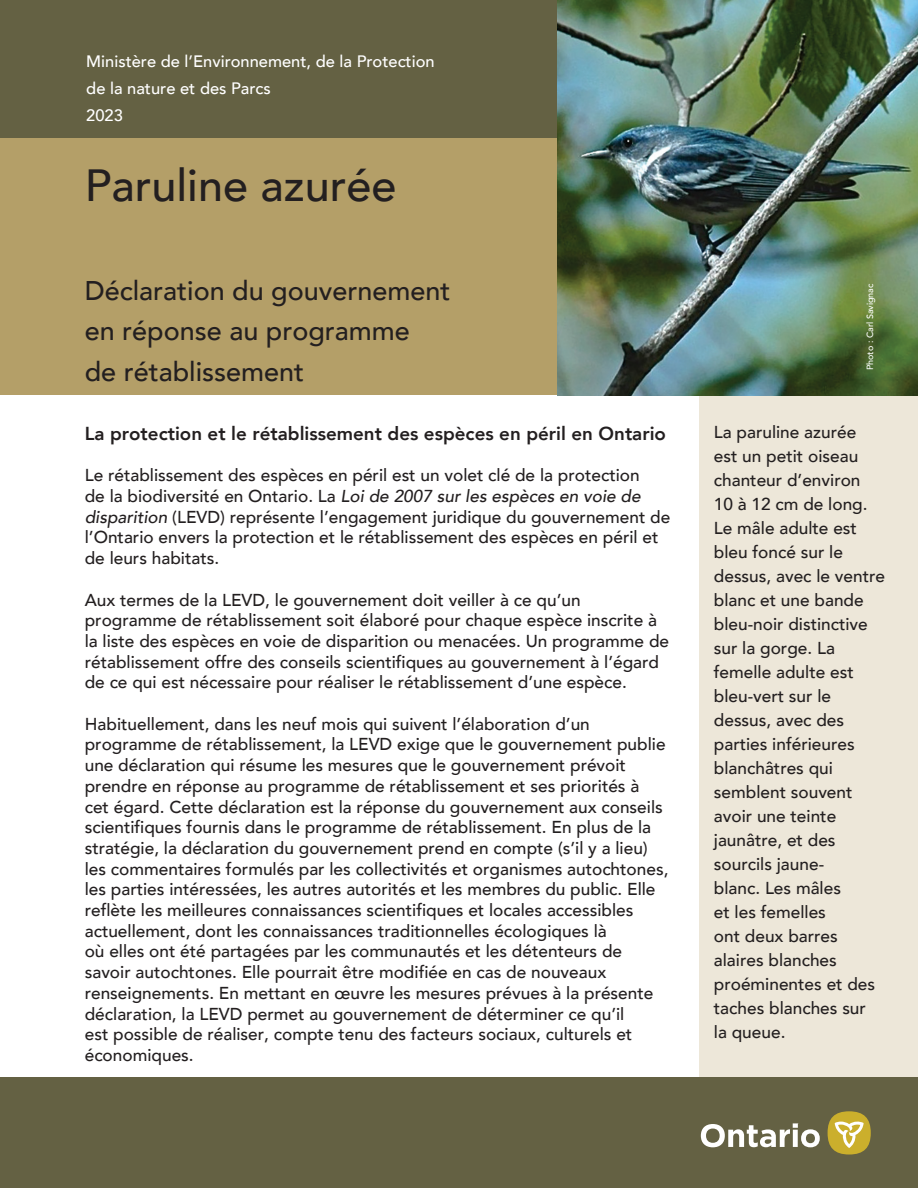
<style>
.page{position:relative;width:918px;height:1188px;background:#fff}
.page>*{position:absolute;margin:0;border:0;box-sizing:border-box;transform-origin:0 0}
.t1{font:500 45px "Avenir";color:#231f20}
.t2{font:500 27px/40.5px "Avenir";color:#231f20}
.t3{font:800 18.75px "Avenir";color:#231f20}
.t4{font:500 17.25px/24px "Avenir";color:#231f20}
.t5{font:500 16.5px/27px "Avenir";color:#fff}
.t6{font:500 9px "Avenir";color:#fff}
.s1{font-style:italic}
</style>
<div class="page">
<div style="left:0;top:0;width:918px;height:138px;background:#646143"></div>
<div style="left:699px;top:134px;width:219px;height:944px;background:#ede7d9"></div>
<div style="left:0;top:138px;width:918px;height:257px;background:#b49f68"></div>
<img style="left:558px;top:0;width:360px;height:395px">
<div style="left:0;top:1078px;width:918px;height:110px;background:#646143"></div>
<svg style="left:701px;top:1123px;width:119px;height:24px"></svg>
<div style="left:828px;top:1111px;width:43px;height:44px;background:#cbaf2c;border-radius:50%"></div>
<svg style="left:835px;top:1121px;width:29px;height:27px"></svg>
<p class="t5" style="left:86px;top:47px;width:350px">Ministère de l’Environnement, de la Protection de la nature et des Parcs<br>2023</p>
<h1 class="t1" style="left:85px;top:146px;width:313px">Paruline azurée</h1>
<p class="t2" style="left:85px;top:268px;width:367px">Déclaration du gouvernement en réponse au programme<br>de rétablissement</p>
<h2 class="t3" style="left:85px;top:419px;width:583px">La protection et le rétablissement des espèces en péril en Ontario</h2>
<p class="t4" style="left:85px;top:464px;width:587px;line-height:20.7px">Le rétablissement des espèces en péril est un volet clé de la protection<br>de la biodiversité en Ontario. La <span class="s1">Loi de 2007 sur les espèces en voie de disparition</span> (LEVD) représente l’engagement juridique du gouvernement de l’Ontario envers la protection et le rétablissement des espèces en péril et de leurs habitats.</p>
<p class="t4" style="left:85px;top:588px;width:586px;line-height:20.7px">Aux termes de la LEVD, le gouvernement doit veiller à ce qu’un programme de rétablissement soit élaboré pour chaque espèce inscrite à la liste des espèces en voie de disparition ou menacées. Un programme de rétablissement offre des conseils scientifiques au gouvernement à l’égard de ce qui est nécessaire pour réaliser le rétablissement d’une espèce.</p>
<p class="t4" style="left:85px;top:712px;width:585px;line-height:20.7px">Habituellement, dans les neuf mois qui suivent l’élaboration d’un programme de rétablissement, la LEVD exige que le gouvernement publie une déclaration qui résume les mesures que le gouvernement prévoit prendre en réponse au programme de rétablissement et ses priorités à<br>cet égard. Cette déclaration est la réponse du gouvernement aux conseils scientifiques fournis dans le programme de rétablissement. En plus de la stratégie, la déclaration du gouvernement prend en compte (s’il y a lieu) les commentaires formulés par les collectivités et organismes autochtones, les parties intéressées, les autres autorités et les membres du public. Elle reflète les meilleures connaissances scientifiques et locales accessibles actuellement, dont les connaissances traditionnelles écologiques là<br>où elles ont été partagées par les communautés et les détenteurs de savoir autochtones. Elle pourrait être modifiée en cas de nouveaux renseignements. En mettant en œuvre les mesures prévues à la présente déclaration, la LEVD permet au gouvernement de déterminer ce qu’il<br>est possible de réaliser, compte tenu des facteurs sociaux, culturels et économiques.</p>
<p class="t6" style="left:862px;top:370px;width:88px;rotate:-90deg">Photo : Carl Savignac</p>
<p class="t4" style="left:714px;top:420px;width:173px">La paruline azurée<br>est un petit oiseau chanteur d’environ<br>10 à 12 cm de long.<br>Le mâle adulte est bleu foncé sur le dessus, avec le ventre blanc et une bande bleu-noir distinctive sur la gorge. La femelle adulte est bleu-vert sur le dessus, avec des parties inférieures blanchâtres qui semblent souvent avoir une teinte jaunâtre, et des sourcils jaune-<br>blanc. Les mâles<br>et les femelles<br>ont deux barres alaires blanches proéminentes et des taches blanches sur<br>la queue.</p>
</div>
